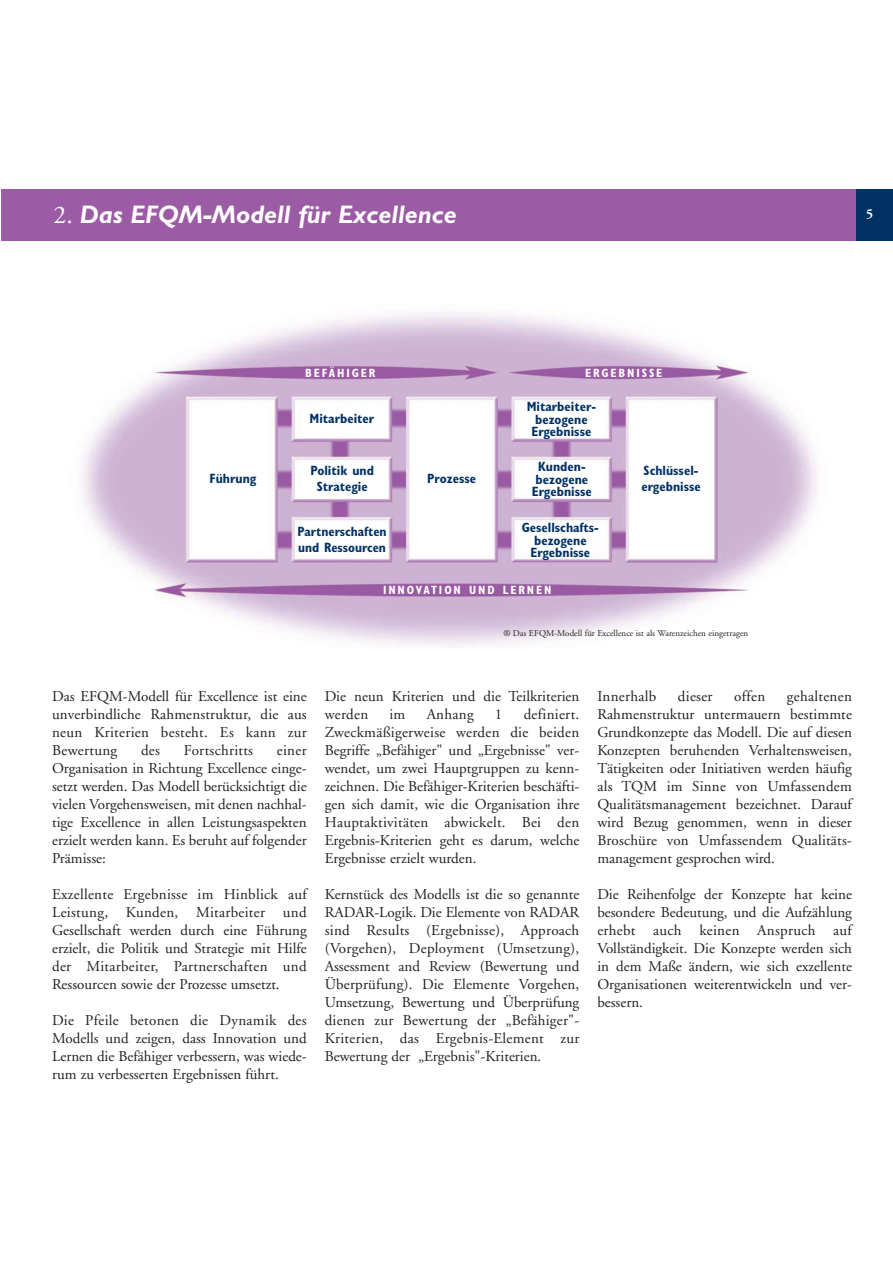
<style>
.page{position:relative;width:893px;height:1262px;background:#fff}
.page>*{position:absolute;margin:0;border:0;box-sizing:border-box;transform-origin:0 0}
.t1{font:italic 700 25.5px "Gill Sans";color:#fff}
.t2{font:15px/18px "Adobe Garamond";color:#231f20;text-align:justify}
.t3{font:15px "Adobe Garamond";letter-spacing:.02em;color:#231f20}
.t4{font:700 condensed 13.5px/12.5px "Gill Sans";color:#003163;text-align:center}
.t5{font:700 13.5px "Adobe Garamond";color:#fff}
.t6{font:700 condensed 12px "Gill Sans";letter-spacing:.155em;color:#fff}
.t7{font:9px "Adobe Garamond";color:#231f20}
.s1{font-family:"Adobe Garamond";font-weight:400;font-style:normal}
</style>
<div class="page">
<div style="left:1px;top:190px;width:855px;height:51px;background:#9b5ba5"></div>
<div style="left:856px;top:190px;width:36px;height:51px;background:#003163"></div>
<img style="left:80px;top:312px;width:737px;height:335px">
<h1 class="t1" style="left:54px;top:206px;width:404px"><span class="s1">2.</span> Das EFQM-Modell für Excellence</h1>
<p class="t5" style="left:866px;top:209px;width:9px">5</p>
<p class="t4" style="left:210px;top:473px;width:48px">Führung</p>
<p class="t6" style="left:305px;top:369px;width:72px">BEFÄHIGER</p>
<p class="t4" style="left:309px;top:414px;width:66px">Mitarbeiter</p>
<p class="t6" style="left:585px;top:369px;width:79px">ERGEBNISSE</p>
<p class="t4" style="left:526px;top:402px;width:71px">Mitarbeiter&shy;bezogene<br>Ergebnisse</p>
<p class="t4" style="left:532px;top:462px;width:61px">Kunden&shy;bezogene<br>Ergebnisse</p>
<p class="t4" style="left:310px;top:464px;width:65px;line-height:16.2px">Politik und<br>Strategie</p>
<p class="t4" style="left:427px;top:474px;width:50px">Prozesse</p>
<p class="t4" style="left:641px;top:463px;width:61px;line-height:16.2px;text-align:left">Schlüssel&shy;ergebnisse</p>
<p class="t4" style="left:297px;top:525px;width:91px;line-height:16.2px;text-align:left">Partnerschaften und Ressourcen</p>
<p class="t4" style="left:522px;top:523px;width:79px">Gesellschafts&shy;bezogene<br>Ergebnisse</p>
<p class="t6" style="left:383px;top:586px;width:170px">INNOVATION UND LERNEN</p>
<p class="t7" style="left:503px;top:629px;width:246px">® Das EFQM-Modell für Excellence ist als Warenzeichen eingetragen</p>
<p class="t2" style="left:52px;top:688px;width:256px">Das EFQM-Modell für Excellence ist eine unverbindliche Rahmenstruktur, die aus neun Kriterien besteht. Es kann zur Bewertung</p>
<p class="t2" style="left:141px;top:742px;width:21px">des</p>
<p class="t3" style="left:184px;top:744px;width:71px">Fortschritts</p>
<p class="t2" style="left:52px;top:742px;width:256px;text-indent:225px">einer Organisation in Richtung Excellence einge&shy;setzt werden. Das Modell berücksichtigt die vielen Vorgehensweisen, mit denen nachhal&shy;tige Excellence in allen Leistungsaspekten erzielt werden kann. Es beruht auf folgender Prämisse:</p>
<p class="t2" style="left:52px;top:886px;width:256px">Exzellente Ergebnisse im Hinblick auf Leistung, Kunden, Mitarbeiter und Gesellschaft werden durch eine Führung erzielt, die Politik und Strategie mit Hilfe der Mitarbeiter, Partnerschaften und Ressourcen sowie der Prozesse umsetzt.</p>
<p class="t2" style="left:52px;top:1012px;width:256px">Die Pfeile betonen die Dynamik des Modells und zeigen, dass Innovation und Lernen die Befähiger verbessern, was wiede&shy;rum zu verbesserten Ergebnissen führt.</p>
<p class="t2" style="left:325px;top:688px;width:256px">Die neun Kriterien und die Teilkriterien werden</p>
<p class="t2" style="left:325px;top:706px;width:256px;text-indent:199px">definiert.<br>Zweckmäßigerweise werden die beiden Begriffe „Befähiger" und „Ergebnisse" ver&shy;wendet, um zwei Hauptgruppen zu kenn&shy;zeichnen. Die Befähiger-Kriterien beschäfti&shy;gen sich damit, wie die Organisation ihre Hauptaktivitäten abwickelt. Bei den Ergebnis-Kriterien geht es darum, welche Ergebnisse erzielt wurden.</p>
<p class="t2" style="left:325px;top:886px;width:256px">Kernstück des Modells ist die so genannte RADAR-Logik. Die Elemente von RADAR sind Results (Ergebnisse), Approach (Vorgehen), Deployment (Umsetzung), Assessment and Review (Bewertung und Überprüfung). Die Elemente Vorgehen, Umsetzung, Bewertung und Überprüfung dienen zur Bewertung der „Befähiger"- Kriterien, das Ergebnis-Element zur Bewertung der „Ergebnis"-Kriterien.</p>
<p class="t2" style="left:389px;top:706px;width:17px">im</p>
<p class="t2" style="left:426px;top:706px;width:49px">Anhang</p>
<p class="t2" style="left:495px;top:706px;width:9px">1</p>
<p class="t2" style="left:597px;top:688px;width:256px;text-indent:189px">gehaltenen Rahmenstruktur untermauern bestimmte Grundkonzepte das Modell. Die auf diesen Konzepten beruhenden Verhaltensweisen, Tätigkeiten oder Initiativen werden häufig als TQM im Sinne von Umfassendem Qualitätsmanagement bezeichnet. Darauf wird Bezug genommen, wenn in dieser Broschüre von Umfassendem Qualitäts&shy;management gesprochen wird.</p>
<p class="t2" style="left:597px;top:886px;width:256px">Die Reihenfolge der Konzepte hat keine besondere Bedeutung, und die Aufzählung erhebt auch keinen Anspruch auf Vollständigkeit. Die Konzepte werden sich in dem Maße ändern, wie sich exzellente Organisationen weiterentwickeln und ver&shy;bessern.</p>
<p class="t3" style="left:597px;top:690px;width:60px">Innerhalb</p>
<p class="t2" style="left:678px;top:688px;width:36px">dieser</p>
<p class="t2" style="left:734px;top:688px;width:32px">offen</p>
</div>
